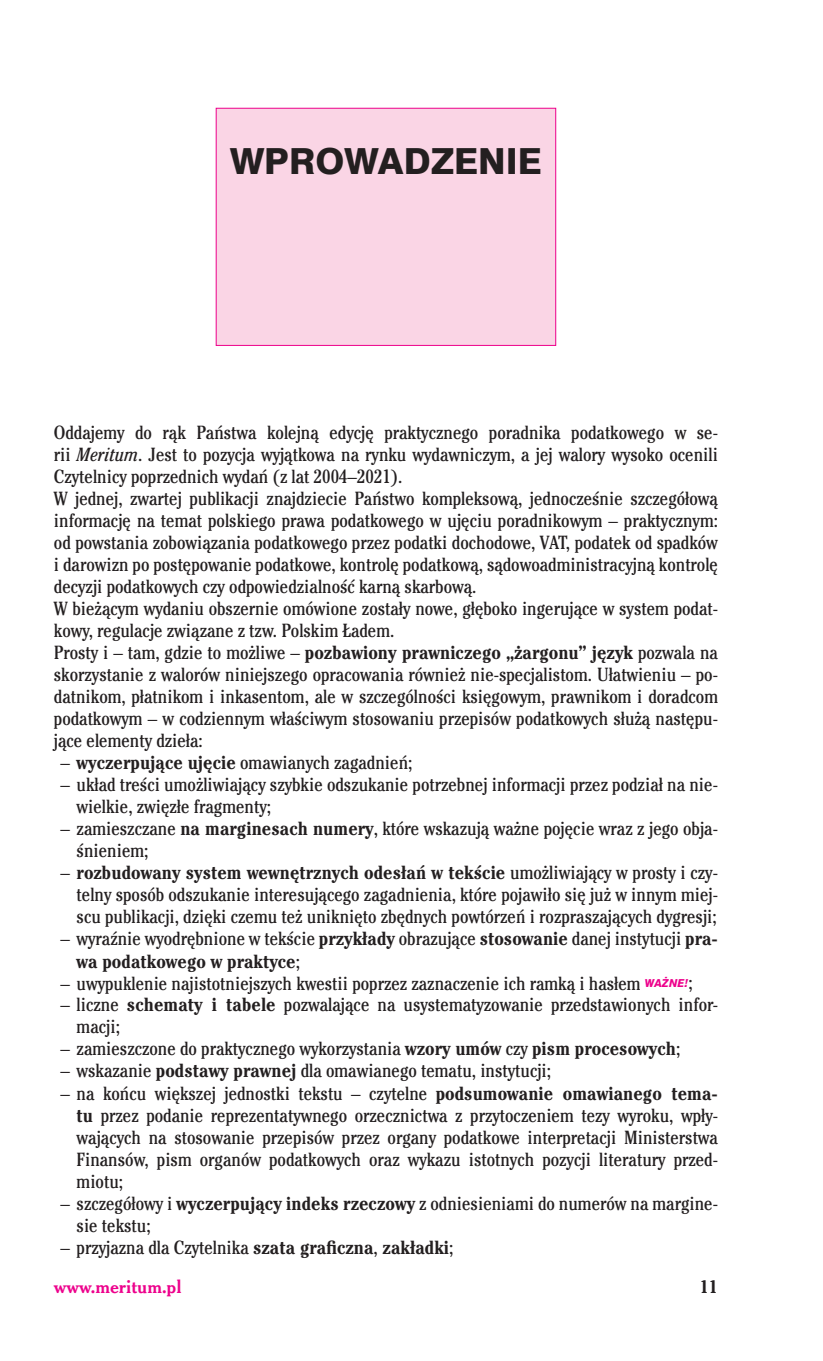
<style>
.page{position:relative;width:823px;height:1361px;background:#fff}
.page>*{position:absolute;margin:0;border:0;box-sizing:border-box;transform-origin:0 0}
.t1{font:36px "Swis 721 Hv EU";color:#231f20}
.t2{font:condensed 19px/22px "Cheltenham";color:#231f20}
.t3{font:18px "Cheltenhm Bd Hd EU";color:#ed028c}
.t4{font:700 condensed 18px "Cheltenham";color:#231f20}
.s1{font-style:italic}
.s2{font-weight:700}
.s3{font-family:"Swis 721 Hv EU";font-style:italic;font-stretch:normal;font-size:11px;color:#ed028c}
</style>
<div class="page">
<div style="left:216px;top:108px;width:339px;height:237px;background:#fad5e5"></div>
<div style="left:215px;top:108px;width:341px;height:238px;border:1px solid #ed028c"></div>
<h1 class="t1" style="left:230px;top:140px;width:313px">WPROWADZENIE</h1>
<p class="t2" style="left:54px;top:422px;width:665px">Oddajemy do rąk Państwa kolejną edycję praktycznego poradnika podatkowego w se&shy;rii <span class="s1">Meritum</span>. Jest to pozycja wyjątkowa na rynku wydawniczym, a jej walory wysoko ocenili Czytelnicy poprzednich wydań (z lat 2004–2021).<br>W jednej, zwartej publikacji znajdziecie Państwo kompleksową, jednocześnie szczegółową informację na temat polskiego prawa podatkowego w ujęciu poradnikowym – praktycznym: od powstania zobowiązania podatkowego przez podatki dochodowe, VAT, podatek od spadków i darowizn po postępowanie podatkowe, kontrolę podatkową, sądowoadministracyjną kontrolę decyzji podatkowych czy odpowiedzialność karną skarbową.<br>W bieżącym wydaniu obszernie omówione zostały nowe, głęboko ingerujące w system podat&shy;kowy, regulacje związane z tzw. Polskim Ładem.<br>Prosty i – tam, gdzie to możliwe – <span class="s2">pozbawiony prawniczego „żargonu” język</span> pozwala na skorzystanie z walorów niniejszego opracowania również nie-specjalistom. Ułatwieniu – po&shy;datnikom, płatnikom i inkasentom, ale w szczególności księgowym, prawnikom i doradcom podatkowym – w codziennym właściwym stosowaniu przepisów podatkowych służą następu&shy;jące elementy dzieła:</p>
<p class="t2" style="left:60px;top:752px;width:353px">– <span class="s2">wyczerpujące ujęcie</span> omawianych zagadnień;</p>
<p class="t2" style="left:77px;top:774px;width:642px;text-indent:-16px">– układ treści umożliwiający szybkie odszukanie potrzebnej informacji przez podział na nie&shy;wielkie, zwięzłe fragmenty;</p>
<p class="t2" style="left:77px;top:818px;width:642px;text-indent:-16px">– zamieszczane <span class="s2">na marginesach numery</span>, które wskazują ważne pojęcie wraz z jego obja&shy;śnieniem;</p>
<p class="t2" style="left:77px;top:862px;width:642px;text-align:justify;text-indent:-16px">– <span class="s2">rozbudowany system wewnętrznych odesłań w tekście</span> umożliwiający w prosty i czy&shy;telny sposób odszukanie interesującego zagadnienia, które pojawiło się już w innym miej&shy;scu publikacji, dzięki czemu też uniknięto zbędnych powtórzeń i rozpraszających dygresji;</p>
<p class="t2" style="left:77px;top:928px;width:642px;text-indent:-16px">– wyraźnie wyodrębnione w tekście <span class="s2">przykłady</span> obrazujące <span class="s2">stosowanie</span> danej instytucji <span class="s2">pra&shy;wa podatkowego w praktyce</span>;</p>
<p class="t2" style="left:60px;top:972px;width:633px">– uwypuklenie najistotniejszych kwestii poprzez zaznaczenie ich ramką i hasłem <span class="s3">WAŻNE!</span>;</p>
<p class="t2" style="left:77px;top:994px;width:641px;text-indent:-16px">– liczne <span class="s2">schematy i tabele</span> pozwalające na usystematyzowanie przedstawionych infor&shy;macji;</p>
<p class="t2" style="left:60px;top:1038px;width:621px">– zamieszczone do praktycznego wykorzystania <span class="s2">wzory umów</span> czy <span class="s2">pism procesowych</span>;</p>
<p class="t2" style="left:60px;top:1060px;width:492px">– wskazanie <span class="s2">podstawy prawnej</span> dla omawianego tematu, instytucji;</p>
<p class="t2" style="left:77px;top:1082px;width:642px;text-align:justify;text-indent:-16px">– na końcu większej jednostki tekstu – czytelne <span class="s2">podsumowanie omawianego tema&shy;tu</span> przez podanie reprezentatywnego orzecznictwa z przytoczeniem tezy wyroku, wpły&shy;wających na stosowanie przepisów przez organy podatkowe interpretacji Ministerstwa Finansów, pism organów podatkowych oraz wykazu istotnych pozycji literatury przed&shy;miotu;</p>
<p class="t2" style="left:77px;top:1192px;width:642px;text-indent:-16px">– szczegółowy i <span class="s2">wyczerpujący indeks rzeczowy</span> z odniesieniami do numerów na margine&shy;sie tekstu;</p>
<p class="t2" style="left:60px;top:1236px;width:394px">– przyjazna dla Czytelnika <span class="s2">szata graficzna</span>, <span class="s2">zakładki</span>;</p>
<p class="t3" style="left:54px;top:1275px;width:129px">www.meritum.pl</p>
<p class="t4" style="left:699px;top:1275px;width:19px">11</p>
</div>
